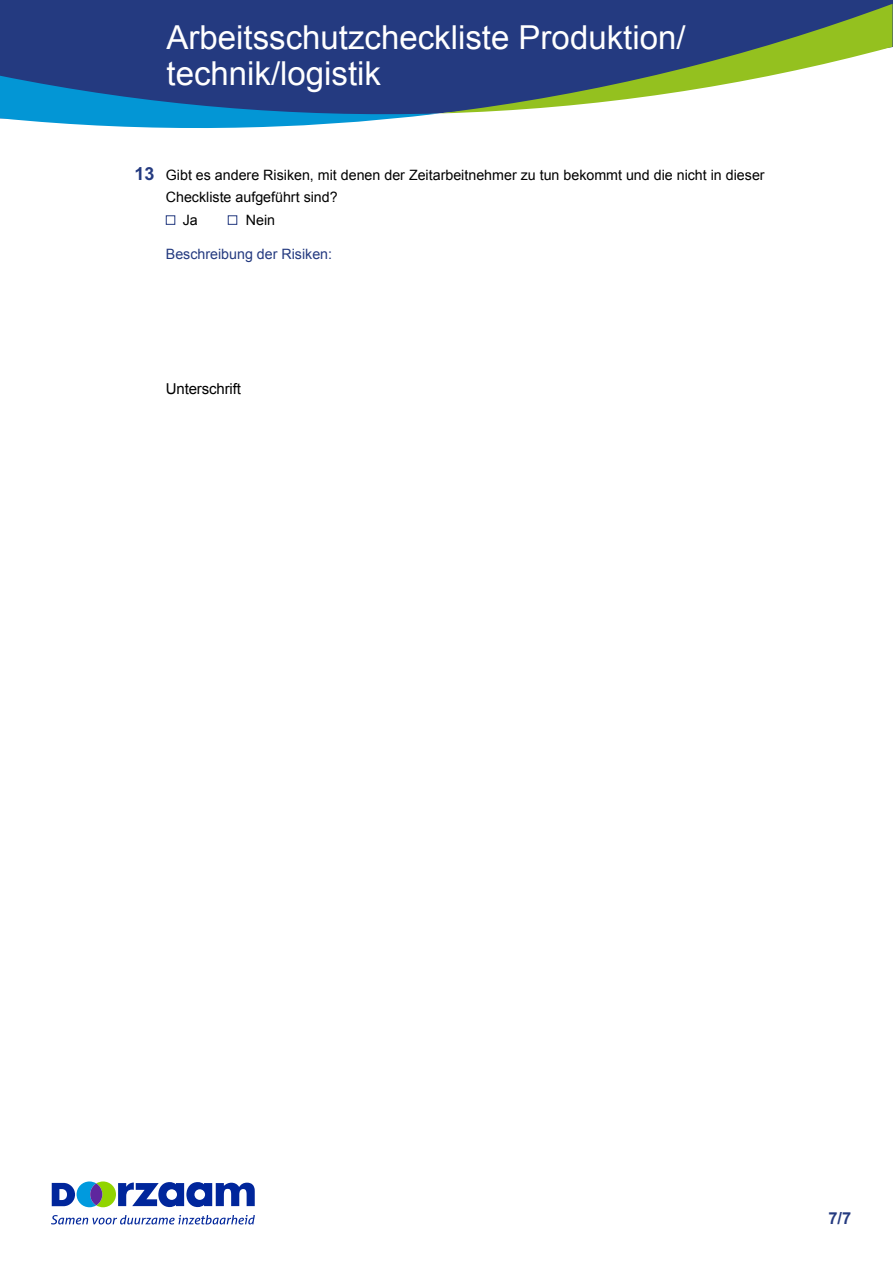
<style>
.page{position:relative;width:893px;height:1263px;background:#fff}
.page>*{position:absolute;margin:0;border:0;box-sizing:border-box;transform-origin:0 0}
.t1{font:33px/36px "Arial";color:#fff}
.t2{font:700 16.5px "Arial";color:#243a80}
.t3{font:15px "Arial";letter-spacing:-.01em;color:#000}
.t4{font:14.25px "Arial";color:#000}
.t5{font:14.25px "Arial";color:#243a80}
.s1{font-weight:700;font-size:18px;color:#243a80}
</style>
<div class="page">
<div style="left:0;top:0;width:893px;height:114px;background:#243a80"></div>
<svg style="left:0;top:76px;width:440px;height:52px;background:#276eac"></svg>
<svg style="left:440px;top:4px;width:452px;height:109px;fill:#243a80"></svg>
<svg style="left:52px;top:1181px;width:203px;height:26px"></svg>
<svg style="left:51px;top:1215px;width:204px;height:9px"></svg>
<div style="left:166px;top:215px;width:9px;height:10px;border:1px solid #243a80"></div>
<div style="left:228px;top:215px;width:9px;height:10px;border:1px solid #243a80"></div>
<h1 class="t1" style="left:166px;top:20px;width:521px">Arbeitsschutzcheckliste Produktion/ technik/logistik</h1>
<p class="t4" style="left:135px;top:165px;width:632px"><span class="s1">13</span> Gibt es andere Risiken, mit denen der Zeitarbeitnehmer zu tun bekommt und die nicht in dieser</p>
<p class="t4" style="left:166px;top:188px;width:173px">Checkliste aufgeführt sind?</p>
<p class="t4" style="left:183px;top:210px;width:17px">Ja</p>
<p class="t4" style="left:246px;top:210px;width:31px">Nein</p>
<p class="t5" style="left:166px;top:245px;width:168px">Beschreibung der Risiken:</p>
<p class="t3" style="left:166px;top:379px;width:77px">Unterschrift</p>
<p class="t2" style="left:828px;top:1207px;width:24px">7/7</p>
</div>
